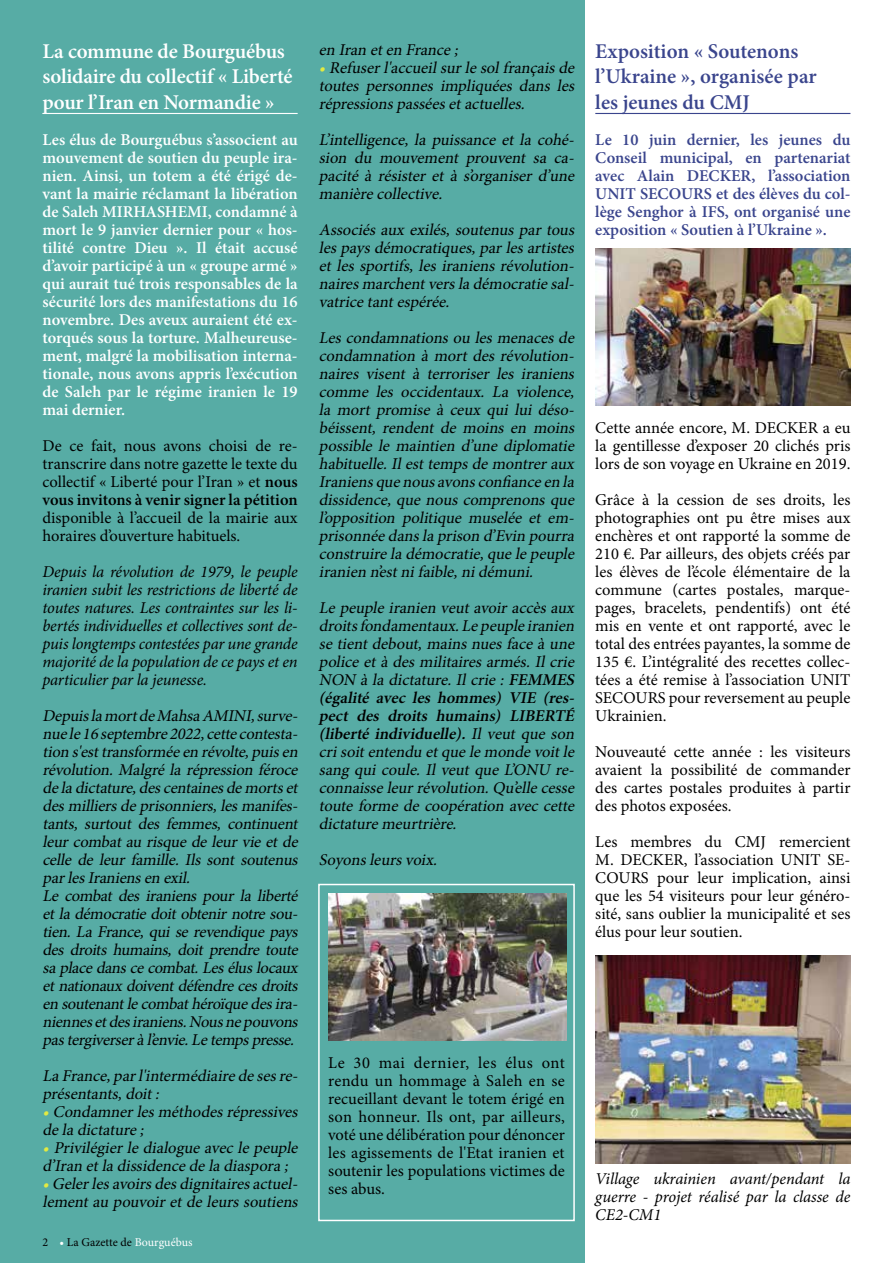
<style>
.page{position:relative;width:893px;height:1263px;background:#fff}
.page>*{position:absolute;margin:0;border:0;box-sizing:border-box;transform-origin:0 0}
.t1{font:600 21px/25.5px "Minion Pro";letter-spacing:-.01em;color:#fff}
.t2{font:600 21px/25.5px "Minion Pro";color:#3a458d}
.t3{font:italic 16.5px/18px "Minion Pro";letter-spacing:-.01em;color:#000}
.t4{font:16.5px/18px "Minion Pro";color:#000;text-align:justify}
.t5{font:600 16.5px/18px "Minion Pro";color:#fff;text-align:justify}
.t6{font:italic 16.5px/18px "Minion Pro";letter-spacing:-.015em;color:#000;text-align:justify}
.t7{font:600 16.5px/18px "Minion Pro";color:#3a458d;text-align:justify}
.t8{font:12px "Minion Pro";color:#000}
.s1{font-weight:600}
.s2{color:#e3ea41}
.s3{color:#fff}
</style>
<div class="page">
<div style="left:0;top:0;width:585px;height:1263px;background:#57aca5"></div>
<hr style="left:43px;top:113px;width:255px;height:1px;background:#fff">
<hr style="left:595px;top:113px;width:255px;height:1px;background:#3a458d">
<img style="left:595px;top:248px;width:255px;height:157px">
<img style="left:328px;top:894px;width:238px;height:146px">
<div style="left:318px;top:884px;width:257px;height:337px;border:2px solid #fff"></div>
<img style="left:595px;top:955px;width:255px;height:209px">
<p class="t1" style="left:43px;top:38px;width:252px">La commune de Bourguébus solidaire du collectif « Liberté pour l’Iran en Normandie »</p>
<p class="t5" style="left:43px;top:130px;width:257px">Les élus de Bourguébus s’associent au mouvement de soutien du peuple ira&shy;nien. Ainsi, un totem a été érigé de&shy;vant la mairie réclamant la libération de Saleh MIRHASHEMI, condamné à mort le 9 janvier dernier pour « hos&shy;tilité contre Dieu ». Il était accusé d’avoir participé à un « groupe armé » qui aurait tué trois responsables de la sécurité lors des manifestations du 16 novembre. Des aveux auraient été ex&shy;torqués sous la torture. Malheureuse&shy;ment, malgré la mobilisation interna&shy;tionale, nous avons appris l’exécution de Saleh par le régime iranien le 19 mai dernier.</p>
<p class="t4" style="left:43px;top:437px;width:257px">De ce fait, nous avons choisi de re&shy;transcrire dans notre gazette le texte du collectif « Liberté pour l’Iran » et <span class="s1">nous vous invitons à venir signer la pétition</span></p>
<p class="t4" style="left:43px;top:509px;width:257px">disponible à l’accueil de la mairie aux horaires d’ouverture habituels.</p>
<p class="t6" style="left:43px;top:563px;width:257px">Depuis la révolution de 1979, le peuple iranien subit les restrictions de liberté de toutes natures. Les contraintes sur les li&shy;bertés individuelles et collectives sont de&shy;puis longtemps contestées par une grande majorité de la population de ce pays et en particulier par la jeunesse.</p>
<p class="t3" style="left:42px;top:707px;width:261px">DepuislamortdeMahsaAMINI,surve&shy;nuele16 septembre2022,cettecontesta&shy;tion s'esttransforméeen révolte,puisen révolution. Malgré la répression féroce deladictature,descentainesdemortset desmilliersdeprisonniers,lesmanifes&shy;tants, surtout des femmes, continuent leurcombatau risquedeleurvieetde celle de leur famille. Ils sont soutenus parlesIraniensen exil.<br>Le combat des iraniens pour la liberté etladémocratiedoitobtenirnotresou&shy;tien. La France, qui se revendique pays des droits humains, doit prendre toute saplacedanscecombat.Leséluslocaux etnationauxdoiventdéfendrecesdroits en soutenantlecombathéroïquedesira&shy;niennesetdesiraniens.Nousnepouvons pastergiverseràl’envie.Letempspresse.</p>
<p class="t3" style="left:43px;top:1067px;width:261px">LaFrance,parl'intermédiairedesesre&shy;présentants,doit:</p>
<p class="t3" style="left:43px;top:1103px;width:261px"><span class="s2">•</span>Condamnerlesméthodesrépressives deladictature;</p>
<p class="t3" style="left:43px;top:1139px;width:261px"><span class="s2">•</span>Privilégierledialogueaveclepeuple d’Iran etladissidencedeladiaspora;</p>
<p class="t3" style="left:43px;top:1175px;width:261px"><span class="s2">•</span>Gelerlesavoirsdesdignitairesactuel&shy;lementau pouvoiretdeleurssoutiens</p>
<p class="t8" style="left:43px;top:1234px;width:151px">2 <span class="s3">•</span> La Gazette de <span class="s3">Bourguébus</span></p>
<p class="t3" style="left:319px;top:40px;width:144px">en Iran eten France;</p>
<p class="t3" style="left:319px;top:58px;width:261px;text-align:justify"><span class="s2">•</span>Refuserl'accueilsurlesolfrançaisde toutes personnes impliquées dans les répressionspasséesetactuelles.</p>
<p class="t3" style="left:319px;top:130px;width:261px;text-align:justify">L’intelligence, la puissance et la cohé&shy;sion du mouvement prouvent sa ca&shy;pacité à résister et à s’organiser d’une manièrecollective.</p>
<p class="t3" style="left:319px;top:220px;width:261px;text-align:justify">Associés aux exilés, soutenus par tous lespaysdémocratiques,parlesartistes et les sportifs, les iraniens révolution&shy;nairesmarchentversladémocratiesal&shy;vatricetantespérée.</p>
<p class="t3" style="left:319px;top:328px;width:261px;text-align:justify">Lescondamnationsou lesmenacesde condamnation à mort des révolution&shy;naires visent à terroriser les iraniens comme les occidentaux. La violence, la mort promise à ceux qui lui déso&shy;béissent, rendent de moins en moins possible le maintien d’une diplomatie habituelle.Ilesttempsdemontreraux Iraniensquenousavonsconfianceen la dissidence, que nous comprenons que l’opposition politique muselée et em&shy;prisonnéedanslaprison d’Evin pourra construireladémocratie,quelepeuple iranien n’estnifaible,nidémuni.</p>
<p class="t3" style="left:319px;top:598px;width:261px;text-align:justify">Lepeupleiranien veutavoiraccèsaux droitsfondamentaux.Lepeupleiranien setientdebout,mainsnuesfaceàune policeetàdesmilitairesarmés.Ilcrie NON àladictature.Ilcrie:<span class="s1">FEMMES (égalité avec les hommes) VIE (res&shy;pect des droits humains) LIBERTÉ (liberté individuelle).</span> Il veut que son crisoitentendu etquelemondevoitle sang qui coule. Il veut que L’ONU re&shy;connaisseleurrévolution.Qu’ellecesse toute forme de coopération avec cette dictaturemeurtrière.</p>
<p class="t3" style="left:319px;top:850px;width:123px">Soyonsleursvoix.</p>
<p class="t2" style="left:595px;top:38px;width:223px">Exposition « Soutenons l’Ukraine », organisée par les jeunes du CMJ</p>
<p class="t7" style="left:595px;top:130px;width:257px">Le 10 juin dernier, les jeunes du Conseil municipal, en partenariat avec Alain DECKER, l’association UNIT SECOURS et des élèves du col&shy;lège Senghor à IFS, ont organisé une exposition « Soutien à l’Ukraine ».</p>
<p class="t4" style="left:595px;top:419px;width:257px">Cette année encore, M. DECKER a eu la gentillesse d’exposer 20 clichés pris lors de son voyage en Ukraine en 2019.</p>
<p class="t4" style="left:595px;top:491px;width:257px">Grâce à la cession de ses droits, les photographies ont pu être mises aux enchères et ont rapporté la somme de 210 €. Par ailleurs, des objets créés par les élèves de l’école élémentaire de la commune (cartes postales, marque&shy;pages, bracelets, pendentifs) ont été mis en vente et ont rapporté, avec le total des entrées payantes, la somme de 135 €. L’intégralité des recettes collec&shy;tées a été remise à l’association UNIT SECOURS pour reversement au peuple Ukrainien.</p>
<p class="t4" style="left:595px;top:743px;width:257px">Nouveauté cette année : les visiteurs avaient la possibilité de commander des cartes postales produites à partir des photos exposées.</p>
<p class="t4" style="left:595px;top:833px;width:257px">Les membres du CMJ remercient M. DECKER, l’association UNIT SE-COURS pour leur implication, ainsi que les 54 visiteurs pour leur généro&shy;sité, sans oublier la municipalité et ses élus pour leur soutien.</p>
<p class="t4" style="left:328px;top:1053px;width:238px">Le 30 mai dernier, les élus ont rendu un hommage à Saleh en se recueillant devant le totem érigé en son honneur. Ils ont, par ailleurs, voté une délibération pour dénoncer les agissements de l'Etat iranien et soutenir les populations victimes de ses abus.</p>
<p class="t6" style="left:595px;top:1170px;width:257px">Village ukrainien avant/pendant la guerre - projet réalisé par la classe de CE2-CM1</p>
</div>
